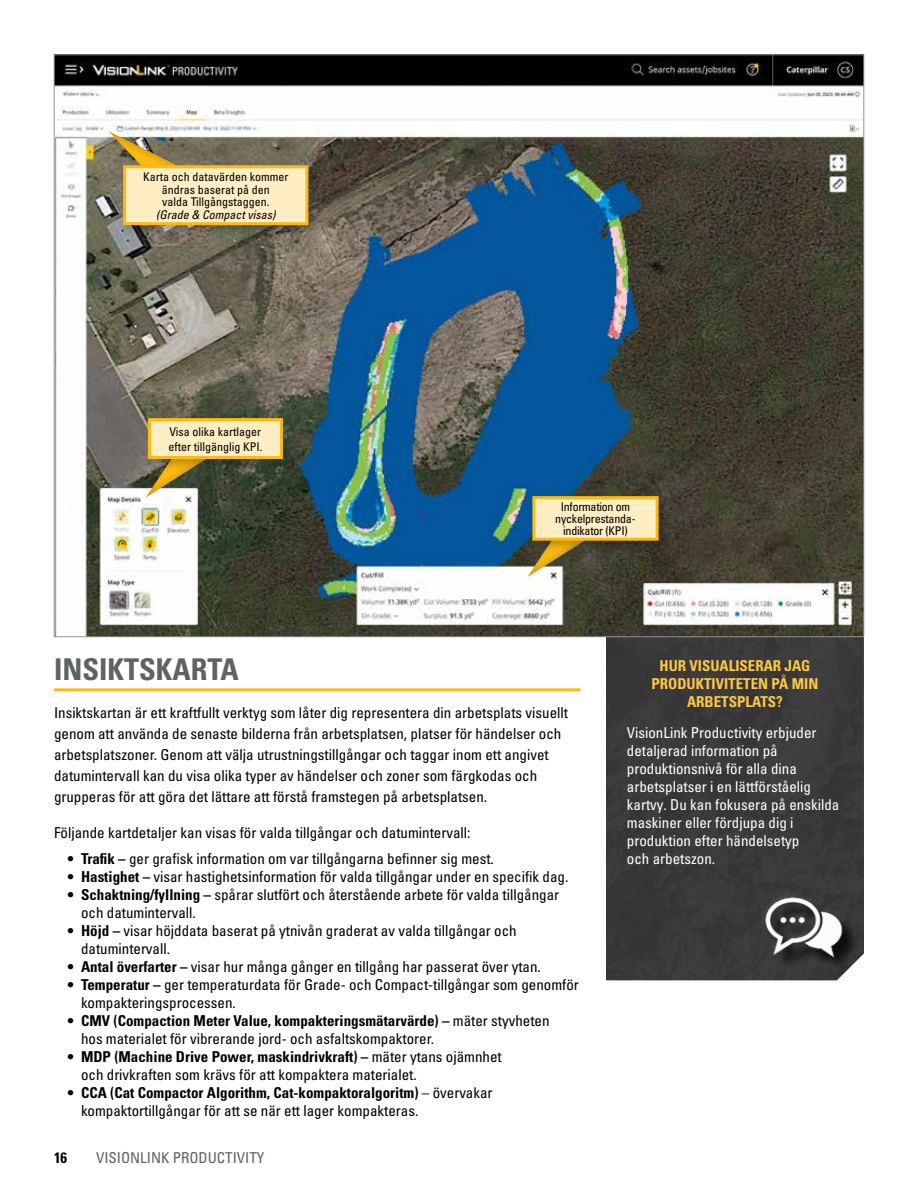
<style>
.page{position:relative;width:918px;height:1188px;background:#fff}
.page>*{position:absolute;margin:0;border:0;box-sizing:border-box;transform-origin:0 0}
.t1{font:30px "Univers LTCYR 67 Bold Cond";color:#5e6263}
.t2{font:condensed 15px/21px "Univers LTCYR 57";color:#000}
.t3{font:condensed 15px/18px "Univers LTCYR 57";color:#fff}
.t4{font:15px "Univers LTCYR 67 Bold Cond";color:#000}
.t5{font:15px/18px "Univers LTCYR 67 Bold Cond";color:#fec842;text-align:center}
.t6{font:condensed 15px "Univers LTCYR 57";color:#5e6263}
.t7{font:condensed 12px/12.8px "Univers LTCYR 57";color:#000;text-align:center}
.t8{font:condensed 12px/12px "Univers LTCYR 57";letter-spacing:-.02em;color:#000;text-align:center}
.t9{font:12px "Univers LTCYR 57 Condensed Obl";color:#000}
.s1{font-family:"Univers LTCYR 67 Bold Cond";font-stretch:normal}
.s2{font-family:"Univers LTCYR 57";font-stretch:condensed}
</style>
<div class="page">
<hr style="left:54px;top:688px;width:526px;height:3px;background:#fdba12">
<div style="left:606px;top:637px;width:258px;height:343px;background:#3a393b"></div>
<div style="left:768px;top:900px;width:92px;height:74px;background:#000;opacity:.75"></div>
<img style="left:756px;top:890px;width:93px;height:79px">
<img style="left:56px;top:57px;width:806px;height:578px">
<svg style="left:93px;top:110px;width:125px;height:109px"></svg>
<div style="left:120px;top:162px;width:201px;height:76px;background:#000;opacity:.25"></div>
<div style="left:125px;top:167px;width:182px;height:57px;background:#ffeec4"></div>
<div style="left:123px;top:165px;width:185px;height:60px;border:3px solid #fdba12"></div>
<svg style="left:131px;top:428px;width:86px;height:86px"></svg>
<div style="left:145px;top:415px;width:151px;height:57px;background:#000;opacity:.25"></div>
<div style="left:149px;top:420px;width:132px;height:38px;background:#ffeec4"></div>
<div style="left:148px;top:418px;width:135px;height:41px;border:3px solid #fdba12"></div>
<svg style="left:513px;top:507px;width:86px;height:86px"></svg>
<div style="left:529px;top:493px;width:143px;height:61px;background:#000;opacity:.25"></div>
<div style="left:534px;top:498px;width:123px;height:41px;background:#ffeec4"></div>
<div style="left:532px;top:496px;width:127px;height:45px;border:3px solid #fdba12"></div>
<p class="t7" style="left:143px;top:170px;width:147px">Karta och datavärden kommer ändras baserat på den<br>valda Tillgångstaggen.</p>
<p class="t9" style="left:156px;top:207px;width:121px">(Grade &amp; Compact visas)</p>
<p class="t7" style="left:168px;top:424px;width:95px;line-height:14.4px;text-align:left">Visa olika kartlager efter tillgänglig KPI.</p>
<p class="t8" style="left:555px;top:501px;width:82px">Information om nyckelprestanda&shy;indikator (KPI)</p>
<h1 class="t1" style="left:54px;top:651px;width:186px">INSIKTSKARTA</h1>
<p class="t5" style="left:652px;top:656px;width:168px">HUR VISUALISERAR JAG<br>PRODUKTIVITETEN PÅ MIN<br>ARBETSPLATS?</p>
<p class="t3" style="left:627px;top:724px;width:214px">VisionLink Productivity erbjuder detaljerad information på produktionsnivå för alla dina arbetsplatser i en lättförståelig kartvy. Du kan fokusera på enskilda maskiner eller fördjupa dig i produktion efter händelsetyp<br>och arbetszon.</p>
<p class="t2" style="left:54px;top:702px;width:516px">Insiktskartan är ett kraftfullt verktyg som låter dig representera din arbetsplats visuellt genom att använda de senaste bilderna från arbetsplatsen, platser för händelser och arbetsplatszoner. Genom att välja utrustningstillgångar och taggar inom ett angivet datumintervall kan du visa olika typer av händelser och zoner som färgkodas och grupperas för att göra det lättare att förstå framstegen på arbetsplatsen.</p>
<p class="t2" style="left:54px;top:822px;width:418px">Följande kartdetaljer kan visas för valda tillgångar och datumintervall:</p>
<p class="t2" style="left:68px;top:848px;width:428px"><span class="s1">• Trafik –</span> ger grafisk information om var tillgångarna befinner sig mest.</p>
<p class="t2" style="left:68px;top:866px;width:502px"><span class="s1">• Hastighet –</span> visar hastighetsinformation för valda tillgångar under en specifik dag.</p>
<p class="t2" style="left:81px;top:885px;width:480px;line-height:18px;text-indent:-14px"><span class="s1">• Schaktning/fyllning –</span> spårar slutfört och återstående arbete för valda tillgångar och datumintervall.</p>
<p class="t2" style="left:81px;top:921px;width:437px;line-height:18px;text-indent:-14px"><span class="s1">• Höjd –</span> visar höjddata baserat på ytnivån graderat av valda tillgångar och datumintervall.</p>
<p class="t2" style="left:68px;top:956px;width:475px"><span class="s1">• Antal överfarter –</span> visar hur många gånger en tillgång har passerat över ytan.</p>
<p class="t2" style="left:81px;top:975px;width:499px;line-height:18px;text-indent:-14px"><span class="s1">• Temperatur –</span> ger temperaturdata för Grade- och Compact-tillgångar som genomför kompakteringsprocessen.</p>
<p class="t4" style="left:68px;top:1011px;width:484px">• CMV (Compaction Meter Value, kompakteringsmätarvärde) – <span class="s2">mäter styvheten</span></p>
<p class="t2" style="left:81px;top:1028px;width:355px">hos materialet för vibrerande jord- och asfaltskompaktorer.</p>
<p class="t4" style="left:68px;top:1047px;width:436px">• MDP (Machine Drive Power, maskindrivkraft) – <span class="s2">mäter ytans ojämnhet</span></p>
<p class="t2" style="left:81px;top:1064px;width:337px">och drivkraften som krävs för att kompaktera materialet.</p>
<p class="t4" style="left:68px;top:1083px;width:427px">• CCA (Cat Compactor Algorithm, Cat-kompaktoralgoritm) <span class="s2">– övervakar</span></p>
<p class="t2" style="left:81px;top:1100px;width:339px">kompaktortillgångar för att se när ett lager kompakteras.</p>
<p class="t4" style="left:54px;top:1148px;width:15px">16</p>
<p class="t6" style="left:96px;top:1148px;width:170px">VISIONLINK PRODUCTIVITY</p>
</div>
